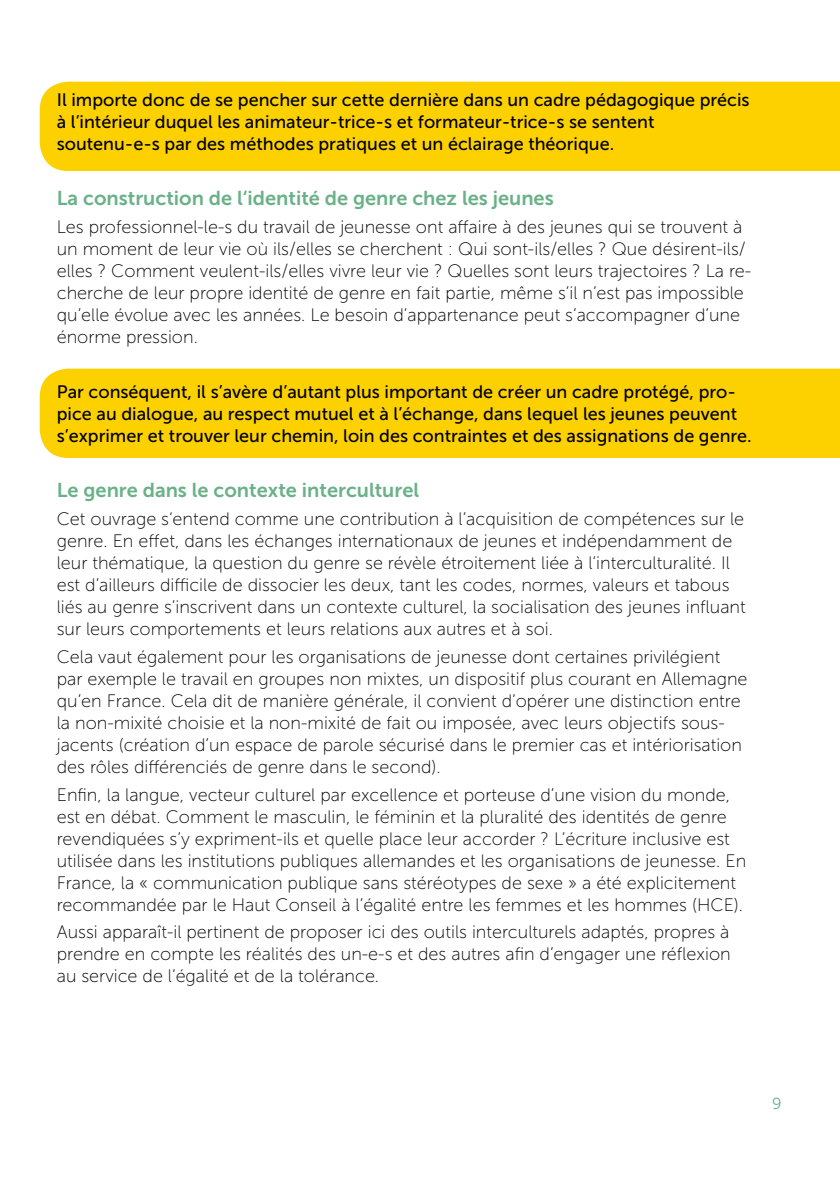
<style>
.page{position:relative;width:840px;height:1191px;background:#fff}
.page>*{position:absolute;margin:0;border:0;box-sizing:border-box;transform-origin:0 0}
.t1{font:20px "Museo Sans 700";color:#6ab188}
.t2{font:18px/22px "Museo Sans 100";color:#000}
.t3{font:18px/22px "Museo Sans 500";color:#000}
.t4{font:16px "Museo Sans 300";color:#6ab188}
</style>
<div class="page">
<div style="left:40px;top:369px;width:799px;height:89px;background:#fdd100"></div>
<div style="left:40px;top:82px;width:799px;height:89px;background:#fdd100"></div>
<p class="t3" style="left:57px;top:88px;width:694px">Il importe donc de se pencher sur cette dernière dans un cadre pédagogique précis à l’intérieur duquel les animateur-trice-s et formateur-trice-s se sentent soutenu-e-s par des méthodes pratiques et un éclairage théorique.</p>
<p class="t1" style="left:57px;top:187px;width:498px">La construction de l‘identité de genre chez les jeunes</p>
<p class="t2" style="left:57px;top:216px;width:695px">Les professionnel-le-s du travail de jeunesse ont affaire à des jeunes qui se trouvent à un moment de leur vie où ils/elles se cherchent : Qui sont-ils/elles ? Que désirent-ils/ elles ? Comment veulent-ils/elles vivre leur vie ? Quelles sont leurs trajectoires ? La re&shy;cherche de leur propre identité de genre en fait partie, même s’il n’est pas impossible qu’elle évolue avec les années. Le besoin d’appartenance peut s’accompagner d’une énorme pression.</p>
<p class="t3" style="left:57px;top:381px;width:696px">Par conséquent, il s’avère d’autant plus important de créer un cadre protégé, pro&shy;pice au dialogue, au respect mutuel et à l’échange, dans lequel les jeunes peuvent s’exprimer et trouver leur chemin, loin des contraintes et des assignations de genre.</p>
<p class="t1" style="left:57px;top:479px;width:363px">Le genre dans le contexte interculturel</p>
<p class="t2" style="left:57px;top:508px;width:690px">Cet ouvrage s‘entend comme une contribution à l’acquisition de compétences sur le genre. En effet, dans les échanges internationaux de jeunes et indépendamment de leur thématique, la question du genre se révèle étroitement liée à l‘interculturalité. Il est d’ailleurs difficile de dissocier les deux, tant les codes, normes, valeurs et tabous liés au genre s’inscrivent dans un contexte culturel, la socialisation des jeunes influant sur leurs comportements et leurs relations aux autres et à soi.</p>
<p class="t2" style="left:57px;top:646px;width:692px">Cela vaut également pour les organisations de jeunesse dont certaines privilégient par exemple le travail en groupes non mixtes, un dispositif plus courant en Allemagne qu’en France. Cela dit de manière générale, il convient d’opérer une distinction entre la non-mixité choisie et la non-mixité de fait ou imposée, avec leurs objectifs sous&shy;jacents (création d’un espace de parole sécurisé dans le premier cas et intériorisation des rôles différenciés de genre dans le second).</p>
<p class="t2" style="left:57px;top:783px;width:690px">Enfin, la langue, vecteur culturel par excellence et porteuse d’une vision du monde, est en débat. Comment le masculin, le féminin et la pluralité des identités de genre revendiquées s’y expriment-ils et quelle place leur accorder ? L’écriture inclusive est utilisée dans les institutions publiques allemandes et les organisations de jeunesse. En France, la « communication publique sans stéréotypes de sexe » a été explicitement recommandée par le Haut Conseil à l’égalité entre les femmes et les hommes (HCE).</p>
<p class="t2" style="left:57px;top:921px;width:675px;text-align:justify">Aussi apparaît-il pertinent de proposer ici des outils interculturels adaptés, propres à prendre en compte les réalités des un-e-s et des autres afin d’engager une réflexion au service de l’égalité et de la tolérance.</p>
<p class="t4" style="left:771px;top:1095px;width:11px">9</p>
</div>
